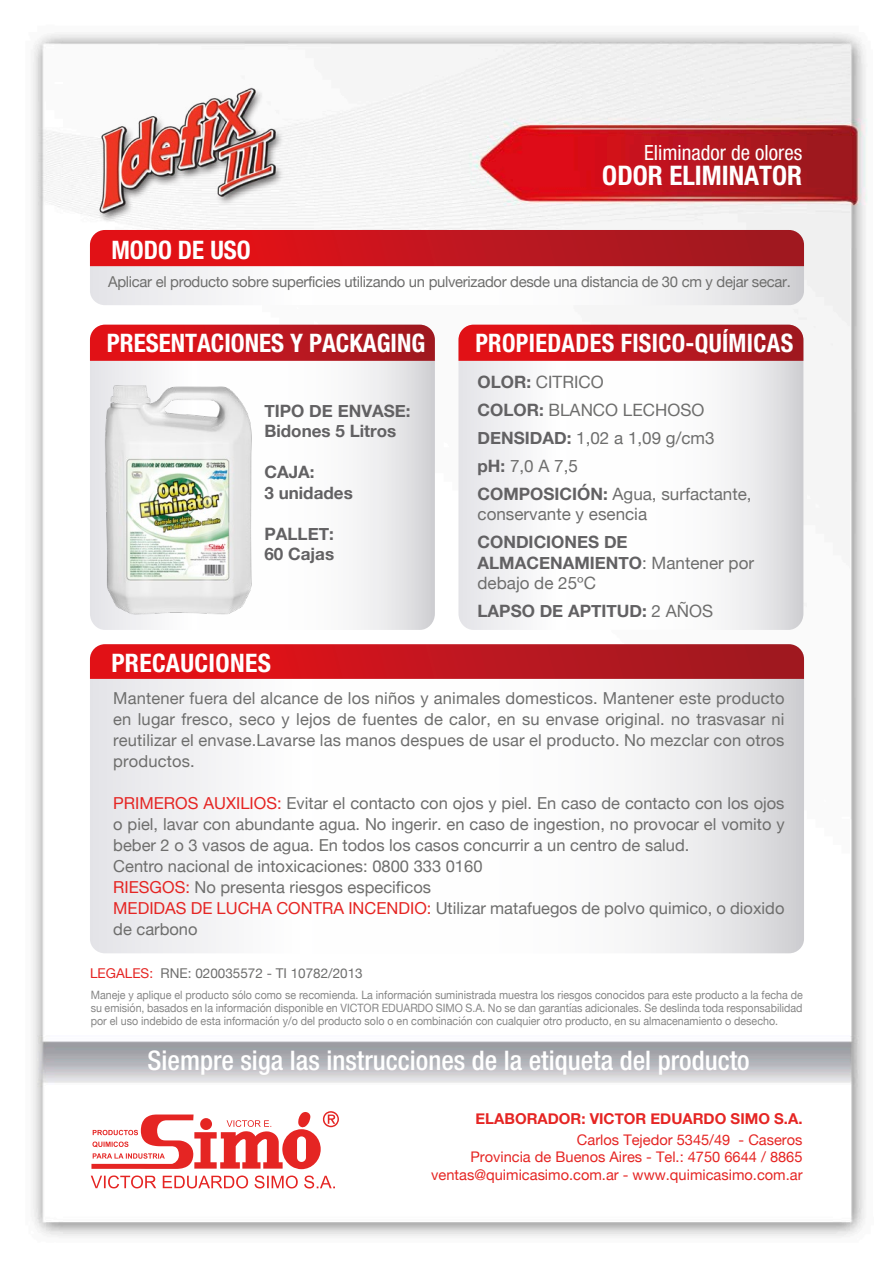
<style>
.page{position:relative;width:893px;height:1263px;background:#fff}
.page>*{position:absolute;margin:0;border:0;box-sizing:border-box;transform-origin:0 0}
.t1{font:500 condensed 27px "Helvetica Neue LT Std";color:#fff}
.t2{font:700 condensed 27px "Helvetica Neue LT Std";color:#fff}
.t3{font:700 condensed 25.5px "Helvetica Neue LT Std";letter-spacing:.015em;color:#fff}
.t4{font:700 condensed 25.5px "Helvetica Neue LT Std";letter-spacing:.015em;color:#fff;scale:.95 1}
.t5{font:condensed 21px "Helvetica Neue LT Std";color:#fff}
.t6{font:700 17.1px/20.4px "Helvetica Neue";color:#626163}
.t7{font:17.1px/27.9px "Helvetica Neue";color:#6e6e6d}
.t8{font:16.5px/21px "Helvetica Neue";color:#6e6e6d;text-align:justify}
.t9{font:15px "Helvetica Neue";letter-spacing:-.02em;color:#6e6e6d}
.t10{font:700 15px "Helvetica Neue";color:#e52523}
.t11{font:14.7px/17.5px "Helvetica Neue";color:#e52523;text-align:right}
.t12{font:13.5px "Helvetica Neue";color:#6e6e6d}
.t13{font:11.55px/12.9px "Helvetica Neue";color:#868686;text-align:justify;scale:.93 1}
.s1{font-weight:700;color:#626163}
.s2{font-weight:400;color:#6e6e6d}
.s3{color:#e52523}
</style>
<div class="page">
<img style="left:32px;top:33px;width:836px;height:1204px">
<svg style="left:90px;top:266px;width:714px;height:39px"></svg>
<svg style="left:90px;top:230px;width:714px;height:36px;background:#c3151d"></svg>
<svg style="left:90px;top:361px;width:345px;height:269px"></svg>
<svg style="left:90px;top:325px;width:345px;height:36px;background:#c4171f"></svg>
<svg style="left:458px;top:361px;width:345px;height:269px"></svg>
<svg style="left:458px;top:325px;width:345px;height:36px;background:#c4181f"></svg>
<img style="left:84px;top:375px;width:179px;height:246px">
<svg style="left:91px;top:1110px;width:248px;height:78px"></svg>
<img style="left:88px;top:72px;width:201px;height:160px">
<svg style="left:90px;top:679px;width:714px;height:274px"></svg>
<svg style="left:90px;top:644px;width:714px;height:35px;background:#c4181f"></svg>
<h2 class="t3" style="left:111px;top:235px;width:141px">MODO DE USO</h2>
<p class="t5" style="left:644px;top:140px;width:160px">Eliminador de olores</p>
<h1 class="t2" style="left:602px;top:159px;width:201px">ODOR ELIMINATOR</h1>
<p class="t9" style="left:108px;top:271px;width:684px">Aplicar el producto sobre superficies utilizando un pulverizador desde una distancia de 30 cm y dejar secar.</p>
<h2 class="t3" style="left:107px;top:328px;width:320px">PRESENTACIONES Y PACKAGING</h2>
<p class="t6" style="left:264px;top:401px;width:148px">TIPO DE ENVASE:<br>Bidones 5 Litros</p>
<p class="t6" style="left:264px;top:462px;width:90px">CAJA:<br>3 unidades</p>
<p class="t6" style="left:264px;top:524px;width:71px">PALLET:<br>60 Cajas</p>
<h2 class="t4" style="left:475px;top:328px;width:336px">PROPIEDADES FISICO-QUÍMICAS</h2>
<p class="t7" style="left:477px;top:369px;width:276px"><span class="s1">OLOR:</span> CITRICO<br><span class="s1">COLOR:</span> BLANCO LECHOSO<br><span class="s1">DENSIDAD:</span> 1,02 a 1,09 g/cm3<br><span class="s1">pH:</span> 7,0 A 7,5<br><span class="s1">COMPOSICIÓN:</span> Agua, surfactante,</p>
<p class="t7" style="left:477px;top:501px;width:171px">conservante y esencia</p>
<p class="t6" style="left:477px;top:532px;width:278px">CONDICIONES DE<br>ALMACENAMIENTO<span class="s2">: Mantener por debajo de 25ºC</span></p>
<p class="t6" style="left:477px;top:601px;width:237px">LAPSO DE APTITUD: <span class="s2">2 AÑOS</span></p>
<h2 class="t3" style="left:111px;top:647px;width:161px">PRECAUCIONES</h2>
<p class="t8" style="left:113px;top:688px;width:673px">Mantener fuera del alcance de los niños y animales domesticos. Mantener este producto en lugar fresco, seco y lejos de fuentes de calor, en su envase original. no trasvasar ni reutilizar el envase.Lavarse las manos despues de usar el producto. No mezclar con otros productos.</p>
<p class="t8" style="left:113px;top:793px;width:673px;text-align:left"><span class="s3">PRIMEROS AUXILIOS:</span> Evitar el contacto con ojos y piel. En caso de contacto con los ojos o piel, lavar con abundante agua. No ingerir. en caso de ingestion, no provocar el vomito y beber 2 o 3 vasos de agua. En todos los casos concurrir a un centro de salud.<br>Centro nacional de intoxicaciones: 0800 333 0160<br><span class="s3">RIESGOS:</span> No presenta riesgos especificos<br><span class="s3">MEDIDAS DE LUCHA CONTRA INCENDIO:</span> Utilizar matafuegos de polvo quimico, o dioxido de carbono</p>
<p class="t12" style="left:90px;top:963px;width:274px"><span class="s3">LEGALES:</span> RNE: 020035572 - TI 10782/2013</p>
<p class="t13" style="left:91px;top:989px;width:767px">Maneje y aplique el producto sólo como se recomienda. La información suministrada muestra los riesgos conocidos para este producto a la fecha de su emisión, basados en la información disponible en VICTOR EDUARDO SIMO S.A. No se dan garantías adicionales. Se deslinda toda responsabilidad por el uso indebido de esta información y/o del producto solo o en combinación con cualquier otro producto, en su almacenamiento o desecho.</p>
<h1 class="t1" style="left:148px;top:1045px;width:604px">Siempre siga las instrucciones de la etiqueta del producto</h1>
<p class="t10" style="left:476px;top:1106px;width:328px">ELABORADOR: VICTOR EDUARDO SIMO S.A.</p>
<p class="t11" style="left:431px;top:1131px;width:373px">Carlos Tejedor 5345/49 - Caseros<br>Provincia de Buenos Aires - Tel.: 4750 6644 / 8865 ventas@quimicasimo.com.ar - www.quimicasimo.com.ar</p>
</div>
